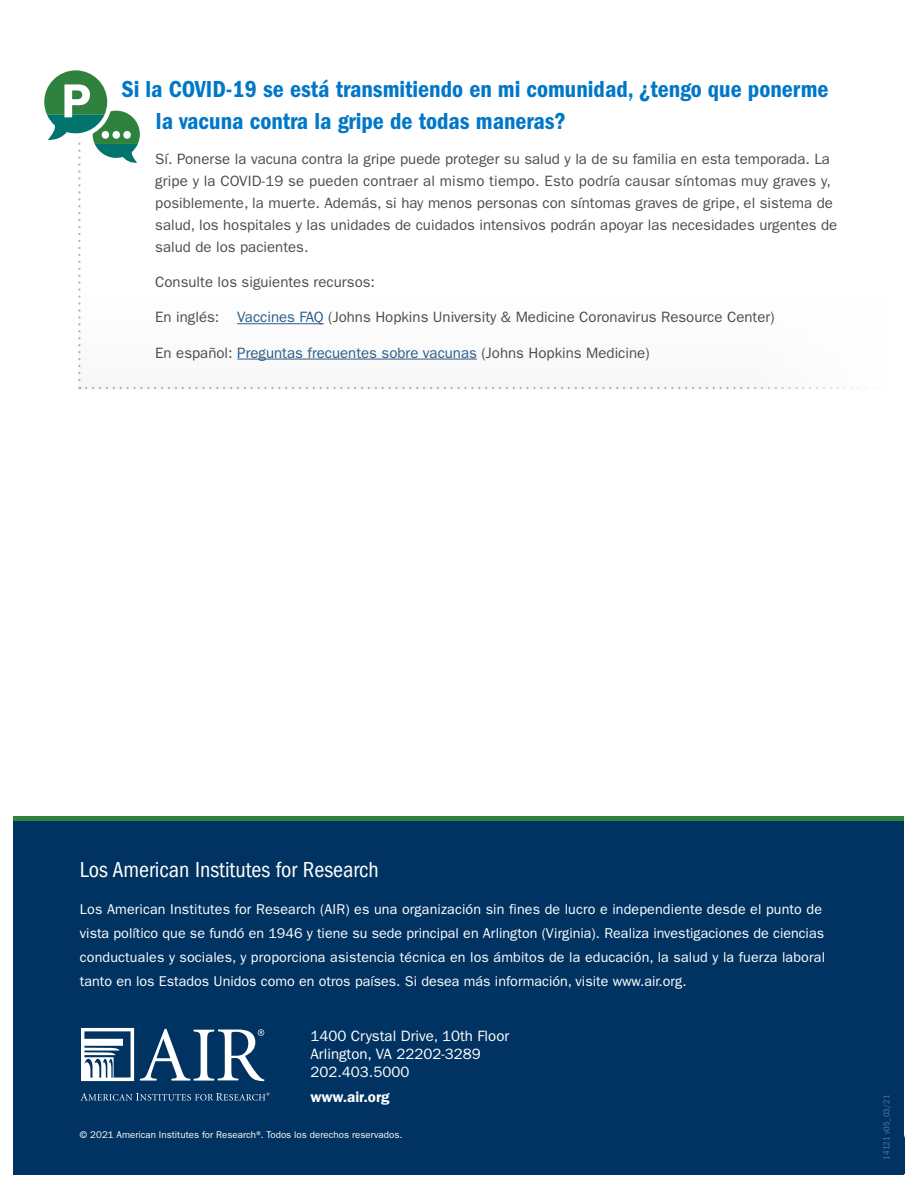
<style>
.page{position:relative;width:918px;height:1188px;background:#fff}
.page>*{position:absolute;margin:0;border:0;box-sizing:border-box;transform-origin:0 0}
.t1{font:24px/31.5px "ITC Franklin Gothic Std Dm Cd";color:#0077c8}
.t2{font:condensed 22.5px "ITC Franklin Gothic Std";color:#fff}
.t3{font:15px/21.9px "ITC Franklin Gothic Std";color:#4b4c4d}
.t4{font:15px/18px "ITC Franklin Gothic Std";color:#fff}
.t5{font:600 15px "ITC Franklin Gothic Std";color:#fff}
.t6{font:14.25px/24px "ITC Franklin Gothic Std";letter-spacing:.01em;color:#fff}
.t7{font:9.75px "ITC Franklin Gothic Std";color:#fff}
.t8{font:condensed 9px "ITC Franklin Gothic Std";color:#52759d}
.s1{color:#2c5c87}
</style>
<div class="page">
<svg style="left:44px;top:70px;width:685px;height:319px"></svg>
<div style="left:14px;top:818px;width:890px;height:356px;background:#003361"></div>
<hr style="left:14px;top:816px;width:890px;height:4px;background:#2e823e">
<svg style="left:140px;top:1029px;width:124px;height:52px"></svg>
<svg style="left:81px;top:1028px;width:53px;height:53px"></svg>
<svg style="left:80px;top:1093px;width:189px;height:8px"></svg>
<hr style="left:237px;top:323px;width:87px;height:1px;background:#2c5c87">
<hr style="left:237px;top:359px;width:240px;height:1px;background:#2c5c87">
<h2 class="t1" style="left:156px;top:74px;width:674px;text-indent:-34px">Si la COVID-19 se está transmitiendo en mi comunidad, ¿tengo que ponerme la vacuna contra la gripe de todas maneras?</h2>
<p class="t3" style="left:155px;top:148px;width:684px">Sí. Ponerse la vacuna contra la gripe puede proteger su salud y la de su familia en esta temporada. La gripe y la COVID-19 se pueden contraer al mismo tiempo. Esto podría causar síntomas muy graves y, posiblemente, la muerte. Además, si hay menos personas con síntomas graves de gripe, el sistema de salud, los hospitales y las unidades de cuidados intensivos podrán apoyar las necesidades urgentes de salud de los pacientes.</p>
<p class="t3" style="left:155px;top:271px;width:221px">Consulte los siguientes recursos:</p>
<p class="t3" style="left:155px;top:306px;width:621px">En inglés: <span class="s1">Vaccines FAQ</span> (Johns Hopkins University &amp; Medicine Coronavirus Resource Center)</p>
<p class="t3" style="left:155px;top:342px;width:496px">En español: <span class="s1">Preguntas frecuentes sobre vacunas</span> (Johns Hopkins Medicine)</p>
<h2 class="t2" style="left:80px;top:857px;width:300px">Los American Institutes for Research</h2>
<p class="t6" style="left:80px;top:898px;width:747px">Los American Institutes for Research (AIR) es una organización sin fines de lucro e independiente desde el punto de vista político que se fundó en 1946 y tiene su sede principal en Arlington (Virginia). Realiza investigaciones de ciencias conductuales y sociales, y proporciona asistencia técnica en los ámbitos de la educación, la salud y la fuerza laboral tanto en los Estados Unidos como en otros países. Si desea más información, visite www.air.org.</p>
<p class="t4" style="left:310px;top:1027px;width:200px">1400 Crystal Drive, 10th Floor<br>Arlington, VA 22202-3289</p>
<p class="t4" style="left:310px;top:1063px;width:100px">202.403.5000</p>
<p class="t5" style="left:310px;top:1088px;width:81px">www.air.org</p>
<p class="t7" style="left:80px;top:1129px;width:324px">© 2021 American Institutes for Research®. Todos los derechos reservados.</p>
<p class="t8" style="left:882px;top:1160px;width:66px;rotate:-90deg">14121 v05_03/21</p>
</div>
